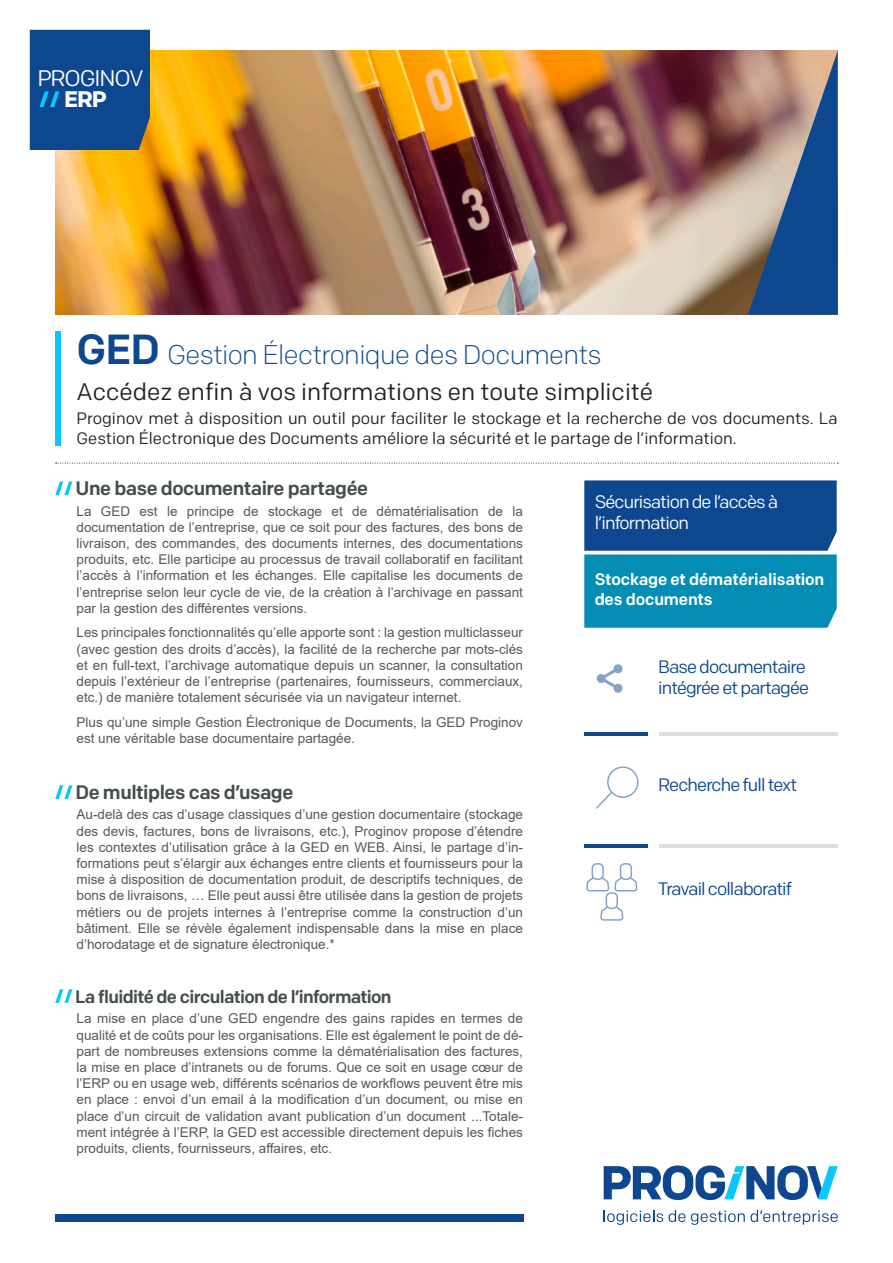
<style>
.page{position:relative;width:893px;height:1263px;background:#fff}
.page>*{position:absolute;margin:0;border:0;box-sizing:border-box;transform-origin:0 0}
.t1{font:300 27px "Colfax";letter-spacing:-.025em;color:#0c4790}
.t2{font:24px "Colfax";color:#231f20}
.t3{font:22.5px "Colfax";letter-spacing:-.05em;color:#fff}
.t4{font:700 22.5px "Colfax";color:#fff}
.t5{font:500 19.5px "Colfax";letter-spacing:-.025em;color:#464d4f}
.t6{font:18px/21.6px "Colfax";letter-spacing:-.05em;color:#0c4790}
.t7{font:500 18px "Colfax";letter-spacing:-.035em;color:#464d4f}
.t8{font:18px/21.6px "Colfax";letter-spacing:-.05em;color:#fff}
.t9{font:16.5px/19.8px "Colfax";color:#231f20}
.t10{font:500 16.5px/19.8px "Colfax";letter-spacing:-.01em;color:#fff}
.t11{font:13.5px/16.2px "Arial";color:#57585a;text-align:justify}
.s1{font-weight:500;font-size:42px}
</style>
<div class="page">
<div style="left:55px;top:1215px;width:469px;height:7px;background:#0c4790"></div>
<svg style="left:604px;top:1210px;width:59px;height:15px"></svg>
<svg style="left:669px;top:1210px;width:16px;height:12px"></svg>
<svg style="left:691px;top:1210px;width:54px;height:15px"></svg>
<svg style="left:751px;top:1210px;width:87px;height:15px"></svg>
<svg style="left:604px;top:1165px;width:234px;height:35px"></svg>
<img style="left:55px;top:51px;width:693px;height:264px">
<svg style="left:55px;top:481px;width:17px;height:14px"></svg>
<svg style="left:55px;top:785px;width:17px;height:14px"></svg>
<svg style="left:55px;top:989px;width:17px;height:14px"></svg>
<svg style="left:56px;top:463px;width:782px;height:1px"></svg>
<hr style="left:584px;top:732px;width:64px;height:3px;background:#0c4790">
<hr style="left:584px;top:844px;width:64px;height:3px;background:#0c4790">
<hr style="left:659px;top:732px;width:179px;height:3px;background:#dcdee1">
<hr style="left:659px;top:844px;width:179px;height:3px;background:#dcdee1">
<svg style="left:584px;top:480px;width:253px;height:148px;background:#1170a6"></svg>
<svg style="left:597px;top:664px;width:26px;height:29px"></svg>
<div style="left:592px;top:863px;width:12px;height:17px;border:2px solid #0c4790;border-radius:4px"></div>
<svg style="left:586px;top:876px;width:51px;height:16px"></svg>
<div style="left:620px;top:864px;width:11px;height:15px;background:#fff;border-radius:4px"></div>
<div style="left:620px;top:863px;width:12px;height:17px;border:2px solid #0c4790;border-radius:4px"></div>
<svg style="left:600px;top:905px;width:24px;height:16px"></svg>
<div style="left:606px;top:893px;width:11px;height:15px;background:#fff;border-radius:4px"></div>
<div style="left:606px;top:892px;width:12px;height:17px;border:2px solid #0c4790;border-radius:4px"></div>
<div style="left:607px;top:766px;width:32px;height:32px;border:2px solid #0c4790;border-radius:50%"></div>
<svg style="left:596px;top:790px;width:18px;height:19px"></svg>
<svg style="left:748px;top:51px;width:90px;height:264px;background:#67738c"></svg>
<div style="left:55px;top:332px;width:6px;height:114px;background:#06c7ff"></div>
<div style="left:30px;top:30px;width:120px;height:120px;background:#0c4790"></div>
<h3 class="t3" style="left:37px;top:64px;width:108px">PROGINOV</h3>
<h3 class="t4" style="left:64px;top:85px;width:44px">ERP</h3>
<h1 class="t1" style="left:77px;top:338px;width:527px"><span class="s1">GED</span> Gestion Électronique des Documents</h1>
<h2 class="t2" style="left:77px;top:377px;width:578px">Accédez enfin à vos informations en toute simplicité</h2>
<p class="t9" style="left:77px;top:408px;width:763px">Proginov met à disposition un outil pour faciliter le stockage et la recherche de vos documents. La<br>Gestion Électronique des Documents améliore la sécurité et le partage de l’information.</p>
<h3 class="t5" style="left:76px;top:476px;width:294px">Une base documentaire partagée</h3>
<p class="t11" style="left:77px;top:503px;width:448px">La GED est le principe de stockage et de dématérialisation de la documentation de l’entreprise, que ce soit pour des factures, des bons de livraison, des commandes, des documents internes, des documentations produits, etc. Elle participe au processus de travail collaboratif en facilitant l’accès à l’information et les échanges. Elle capitalise les documents de l’entreprise selon leur cycle de vie, de la création à l’archivage en passant par la gestion des différentes versions.</p>
<p class="t11" style="left:77px;top:624px;width:448px">Les principales fonctionnalités qu’elle apporte sont : la gestion multiclasseur (avec gestion des droits d’accès), la facilité de la recherche par mots-clés et en full-text, l’archivage automatique depuis un scanner, la consultation depuis l’extérieur de l’entreprise (partenaires, fournisseurs, commerciaux, etc.) de manière totalement sécurisée via un navigateur internet.</p>
<p class="t11" style="left:77px;top:714px;width:448px">Plus qu’une simple Gestion Électronique de Documents, la GED Proginov est une véritable base documentaire partagée.</p>
<h3 class="t5" style="left:76px;top:780px;width:219px">De multiples cas d’usage</h3>
<p class="t11" style="left:77px;top:806px;width:448px">Au-delà des cas d’usage classiques d’une gestion documentaire (stockage des devis, factures, bons de livraisons, etc.), Proginov propose d’étendre les contextes d’utilisation grâce à la GED en WEB. Ainsi, le partage d’in&shy;formations peut s’élargir aux échanges entre clients et fournisseurs pour la mise à disposition de documentation produit, de descriptifs techniques, de bons de livraisons, … Elle peut aussi être utilisée dans la gestion de projets métiers ou de projets internes à l’entreprise comme la construction d’un bâtiment. Elle se révèle également indispensable dans la mise en place d’horodatage et de signature électronique.*</p>
<h3 class="t7" style="left:75px;top:985px;width:318px">La fluidité de circulation de l’information</h3>
<p class="t11" style="left:77px;top:1010px;width:448px">La mise en place d’une GED engendre des gains rapides en termes de qualité et de coûts pour les organisations. Elle est également le point de dé&shy;part de nombreuses extensions comme la dématérialisation des factures, la mise en place d’intranets ou de forums. Que ce soit en usage cœur de l’ERP ou en usage web, différents scénarios de workflows peuvent être mis en place : envoi d’un email à la modification d’un document, ou mise en place d’un circuit de validation avant publication d’un document ...Totale&shy;ment intégrée à l’ERP, la GED est accessible directement depuis les fiches produits, clients, fournisseurs, affaires, etc.</p>
<h3 class="t8" style="left:595px;top:490px;width:185px">Sécurisation de l’accès à l’information</h3>
<p class="t10" style="left:595px;top:569px;width:231px">Stockage et dématérialisation des documents</p>
<h3 class="t6" style="left:658px;top:656px;width:152px">Base documentaire intégrée et partagée</h3>
<h3 class="t6" style="left:658px;top:774px;width:140px">Recherche full text</h3>
<h3 class="t6" style="left:658px;top:878px;width:135px">Travail collaboratif</h3>
</div>
